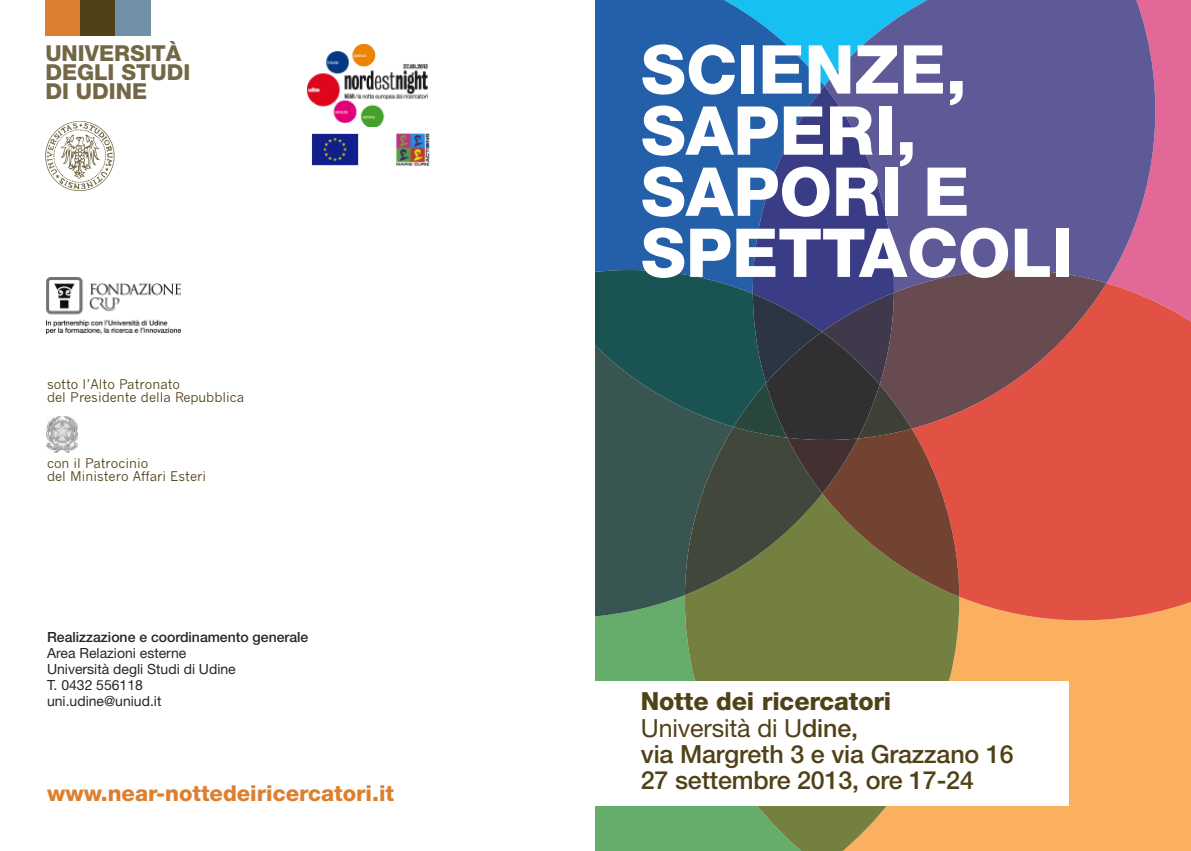
<style>
.page{position:relative;width:1191px;height:851px;background:#fff}
.page>*{position:absolute;margin:0;border:0;box-sizing:border-box;transform-origin:0 0}
.t1{font:800 67.4px/61px "Helvetica Neue";color:#fff}
.t2{font:500 25px/26.4px "Helvetica Neue";letter-spacing:-.005em;color:#504116}
.t3{font:800 22px "Helvetica Neue";color:#dc7f2f}
.t4{font:800 22px/19px "Helvetica Neue";color:#736745}
.t5{font:14px/16px "Helvetica Neue";color:#272627}
.t6{font:500 14px "Helvetica Neue";color:#272627}
.t7{font:13.2px/13.2px "News Gothic";color:#504116}
.s1{font-weight:800}
.s2{font-weight:400}
</style>
<div class="page">
<div style="left:959px;top:620px;width:231px;height:230px;background:#fab05f"></div>
<div style="left:595px;top:617px;width:90px;height:233px;background:#66ac6b"></div>
<svg style="left:685px;top:596px;width:274px;height:254px;background:#848d4a"></svg>
<div style="left:1155px;top:0;width:35px;height:283px;background:#e26997"></div>
<svg style="left:911px;top:283px;width:279px;height:337px;background:#de5848"></svg>
<svg style="left:595px;top:596px;width:138px;height:21px;background:#5a7c53"></svg>
<svg style="left:824px;top:0;width:331px;height:292px;background:#63649f"></svg>
<svg style="left:595px;top:0;width:229px;height:86px;background:#2172b6"></svg>
<svg style="left:595px;top:86px;width:511px;height:510px;background:#5c5166"></svg>
<div style="left:595px;top:680px;width:473px;height:125px;background:#fff"></div>
<img style="left:45px;top:121px;width:70px;height:70px">
<img style="left:312px;top:133px;width:47px;height:32px">
<img style="left:396px;top:133px;width:34px;height:33px">
<img style="left:46px;top:278px;width:135px;height:55px">
<img style="left:46px;top:416px;width:32px;height:36px">
<div style="left:45px;top:0;width:35px;height:35px;background:#dc7f2f"></div>
<div style="left:80px;top:0;width:35px;height:35px;background:#504116"></div>
<div style="left:115px;top:0;width:35px;height:35px;background:#7091a6"></div>
<img style="left:308px;top:44px;width:120px;height:83px">
<p class="t4" style="left:45px;top:46px;width:146px">UNIVERSITÀ<br>DEGLI STUDI<br>DI UDINE</p>
<p class="t7" style="left:47px;top:377px;width:199px">sotto l’Alto Patronato<br>del Presidente della Repubblica</p>
<p class="t7" style="left:47px;top:456px;width:161px">con il Patrocinio<br>del Ministero Affari Esteri</p>
<p class="t6" style="left:47px;top:632px;width:263px">Realizzazione e coordinamento generale</p>
<p class="t5" style="left:47px;top:646px;width:190px">Area Relazioni esterne<br>Università degli Studi di Udine<br>T. 0432 556118 uni.udine@uniud.it</p>
<p class="t3" style="left:47px;top:785px;width:348px">www.near-nottedeiricercatori.it</p>
<h1 class="t1" style="left:641px;top:45px;width:433px">SCIENZE,<br>SAPERI,<br>SAPORI E<br>SPETTACOLI</h1>
<p class="t2" style="left:641px;top:690px;width:374px"><span class="s1">Notte dei ricercatori<br></span><span class="s2">Università di U</span>dine,<br>via Margreth 3 e via Grazzano 16<br>27 settembre 2013, ore 17-24</p>
</div>
